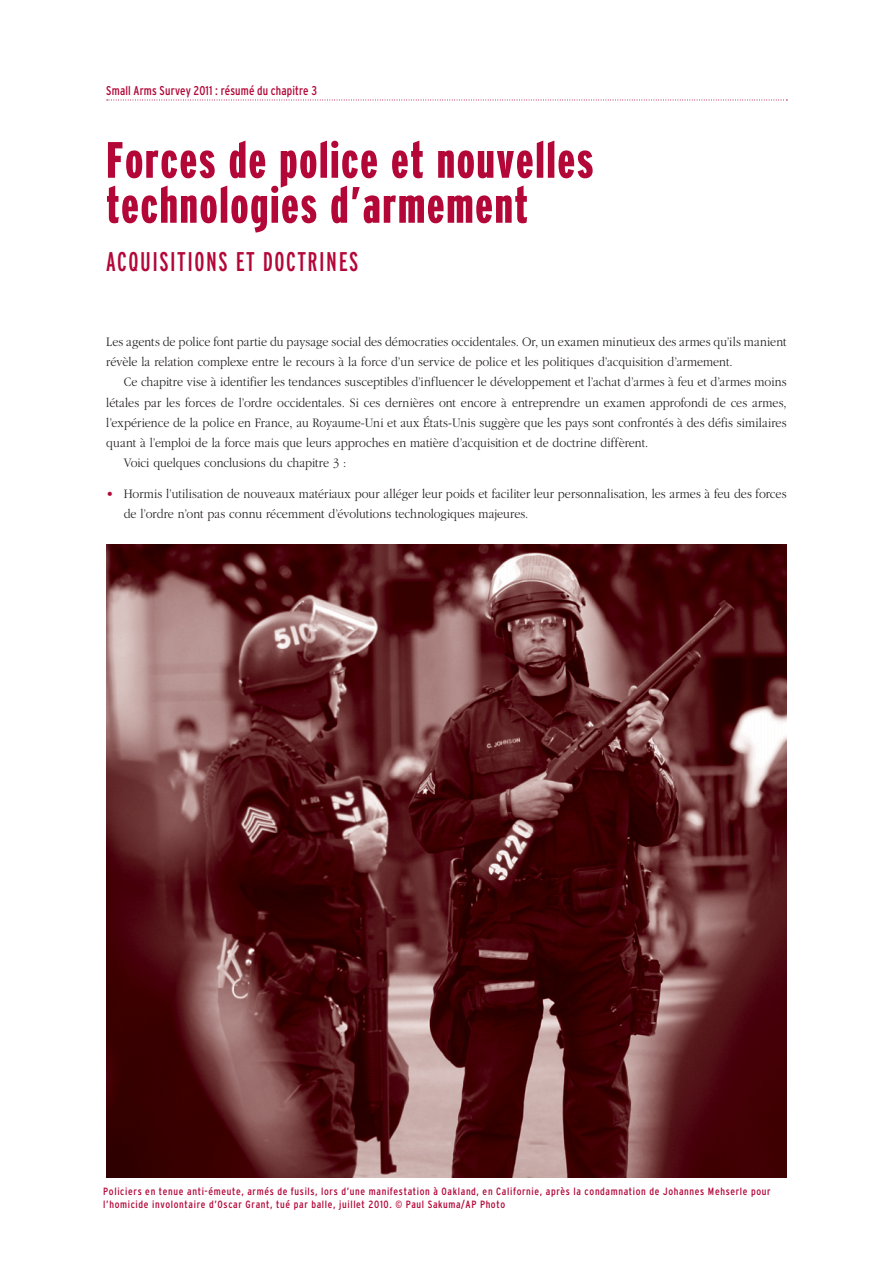
<style>
.page{position:relative;width:893px;height:1263px;background:#fff}
.page>*{position:absolute;margin:0;border:0;box-sizing:border-box;transform-origin:0 0}
.t1{font:900 extra-condensed 51px/45px "Interstate";letter-spacing:.035em;color:#b30738}
.t2{font:extra-condensed 27px "Interstate";letter-spacing:.055em;color:#b30738}
.t3{font:300 13.5px/20.1px "Garamond";color:#231f20;scale:.9 1}
.t4{font:condensed 12.75px "Interstate";letter-spacing:.015em;color:#b30738;scale:.95 1}
.t5{font:condensed 10.5px/13.5px "Interstate";letter-spacing:.06em;color:#b30738}
</style>
<div class="page">
<svg style="left:107px;top:100px;width:680px;height:1px"></svg>
<img style="left:107px;top:545px;width:679px;height:633px">
<p class="t4" style="left:106px;top:85px;width:223px">Small Arms Survey 2011 : résumé du chapitre 3</p>
<h1 class="t1" style="left:106px;top:141px;width:489px">Forces de police et nouvelles technologies d’armement</h1>
<h2 class="t2" style="left:106px;top:252px;width:254px">ACQUISITIONS ET DOCTRINES</h2>
<p class="t3" style="left:106px;top:333px;width:757px">Les agents de police font partie du paysage social des démocraties occidentales. Or, un examen minutieux des armes qu’ils manient révèle la relation complexe entre le recours à la force d’un service de police et les politiques d’acquisition d’armement.</p>
<p class="t3" style="left:124px;top:373px;width:738px">Ce chapitre vise à identifier les tendances susceptibles d’influencer le développement et l’achat d’armes à feu et d’armes moins</p>
<p class="t3" style="left:106px;top:393px;width:757px">létales par les forces de l’ordre occidentales. Si ces dernières ont encore à entreprendre un examen approfondi de ces armes,</p>
<p class="t3" style="left:106px;top:413px;width:757px">l’expérience de la police en France, au Royaume-Uni et aux États-Unis suggère que les pays sont confrontés à des défis similaires</p>
<p class="t3" style="left:106px;top:434px;width:604px">quant à l’emploi de la force mais que leurs approches en matière d’acquisition et de doctrine diffèrent.</p>
<p class="t3" style="left:124px;top:454px;width:249px">Voici quelques conclusions du chapitre 3 :</p>
<p class="t3" style="left:124px;top:485px;width:738px">Hormis l’utilisation de nouveaux matériaux pour alléger leur poids et faciliter leur personnalisation, les armes à feu des forces de l’ordre n’ont pas connu récemment d’évolutions technologiques majeures.</p>
<p class="t5" style="left:103px;top:1185px;width:669px">Policiers en tenue anti-émeute, armés de fusils, lors d’une manifestation à Oakland, en Californie, après la condamnation de Johannes Mehserle pour l’homicide involontaire d’Oscar Grant, tué par balle, juillet 2010. © Paul Sakuma/AP Photo</p>
</div>
